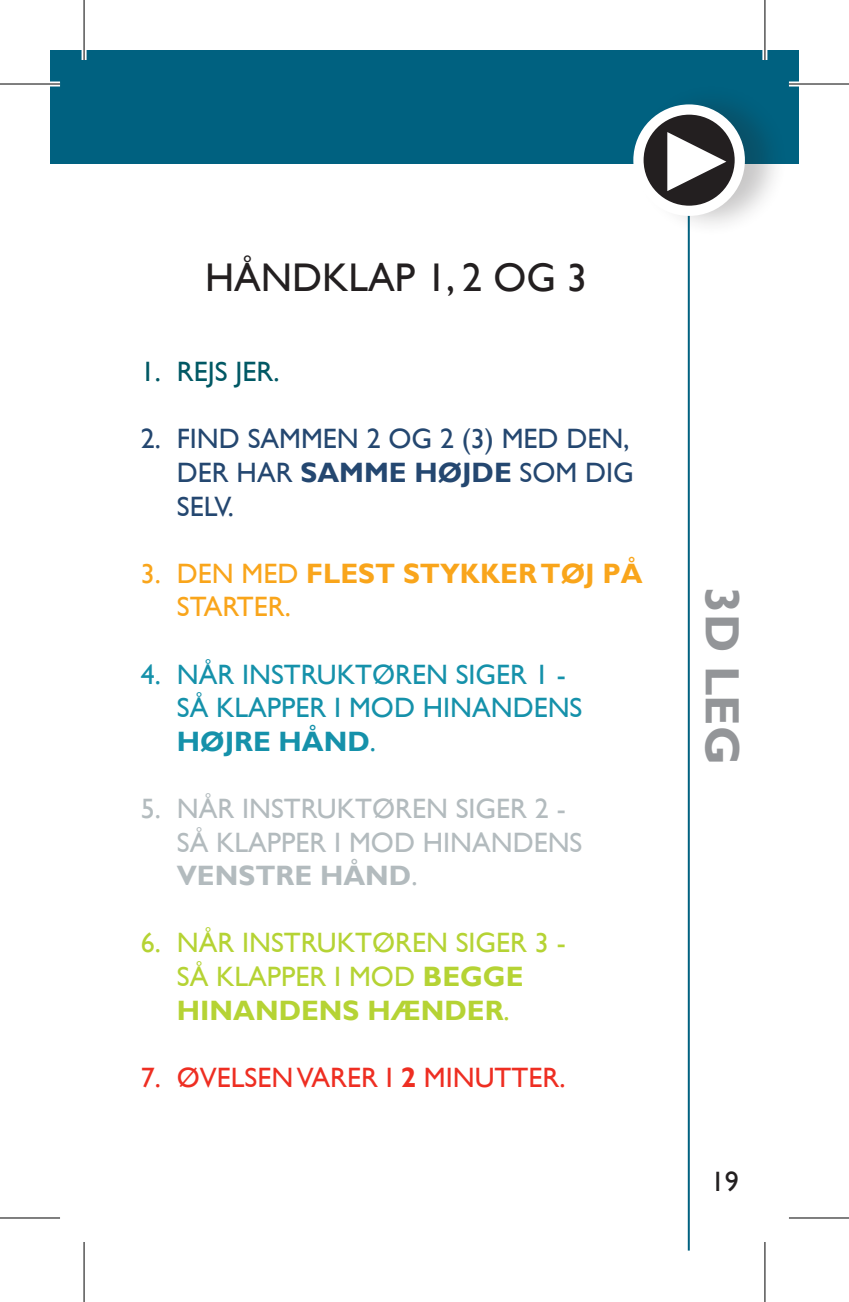
<style>
.page{position:relative;width:849px;height:1302px;background:#fff}
.page>*{position:absolute;margin:0;border:0;box-sizing:border-box;transform-origin:0 0}
.t1{font:700 48px "Gill Sans";color:#939598}
.t2{font:40px "Gill Sans";color:#231f20}
.t3{font:28px/33.6px "Gill Sans";color:#b3bbbe}
.t4{font:28px/33.6px "Gill Sans";color:#b5d334}
.t5{font:28px/33.6px "Gill Sans";color:#1591aa}
.t6{font:28px/33.6px "Gill Sans";color:#244770}
.t7{font:700 28px/33.6px "Gill Sans";color:#f9a51b}
.t8{font:28px "Gill Sans";color:#ee2e22}
.t9{font:28px "Gill Sans";color:#005864}
.t10{font:28px "Gill Sans";color:#231f20}
.s1{font-weight:700}
.s2{font-weight:400}
</style>
<div class="page">
<div style="left:50px;top:50px;width:748px;height:113px;background:#006180"></div>
<hr style="left:687px;top:204px;width:2px;height:1046px;background:#006180">
<div style="left:634px;top:82px;width:164px;height:173px;background:#231f20;opacity:.25"></div>
<svg style="left:638px;top:110px;width:101px;height:101px;background:#524e4f"></svg>
<div style="left:633px;top:104px;width:111px;height:112px;border:10px solid #fff;border-radius:50%"></div>
<svg style="left:667px;top:132px;width:59px;height:59px"></svg>
<div style="left:0;top:82px;width:60px;height:5px;background:#fff"></div>
<div style="left:788px;top:82px;width:60px;height:5px;background:#fff"></div>
<hr style="left:82px;top:0;width:4px;height:60px;background:#fff">
<svg style="left:762px;top:0;width:5px;height:60px"></svg>
<svg style="left:765px;top:1242px;width:1px;height:60px"></svg>
<hr style="left:0;top:83px;width:60px;height:2px;background:#000">
<hr style="left:788px;top:83px;width:60px;height:2px;background:#000">
<hr style="left:0;top:1217px;width:60px;height:2px;background:#000">
<hr style="left:788px;top:1217px;width:60px;height:2px;background:#000">
<hr style="left:83px;top:0;width:2px;height:60px;background:#000">
<hr style="left:83px;top:1242px;width:2px;height:60px;background:#000">
<hr style="left:764px;top:0;width:1px;height:60px;background:#000">
<hr style="left:764px;top:1242px;width:1px;height:60px;background:#000">
<h2 class="t2" style="left:205px;top:254px;width:383px">HÅNDKLAP 1, 2 OG 3</h2>
<p class="t9" style="left:141px;top:355px;width:140px">1.REJS JER.</p>
<p class="t6" style="left:177px;top:422px;width:458px;text-indent:-36px">2. FIND SAMMEN 2 OG 2 (3) MED DEN,<br>DER HAR <span class="s1">SAMME HØJDE</span> SOM DIG<br>SELV.</p>
<p class="t7" style="left:177px;top:556px;width:467px;text-indent:-36px"><span class="s2">3.D EN MED</span> FLEST STYKKER TØJ PÅ<br><span class="s2">STARTER.</span></p>
<p class="t5" style="left:177px;top:657px;width:407px;text-indent:-36px">4. NÅR INSTRUKTØREN SIGER 1 -<br>SÅ KLAPPER I MOD HINANDENS<br><span class="s1">HØJRE HÅND</span>.</p>
<p class="t3" style="left:177px;top:791px;width:407px;text-indent:-36px">5. NÅR INSTRUKTØREN SIGER 2 -<br>SÅ KLAPPER I MOD HINANDENS<br><span class="s1">VENSTRE HÅND</span>.</p>
<p class="t4" style="left:177px;top:926px;width:390px;text-indent:-36px">6. NÅR INSTRUKTØREN SIGER 3 -<br>SÅ KLAPPER I MOD <span class="s1">BEGGE<br>HINANDENS HÆNDER</span>.</p>
<p class="t8" style="left:141px;top:1061px;width:426px">7. ØVELSEN VARER I <span class="s1">2</span> MINUTTER.</p>
<h1 class="t1" style="left:750px;top:587px;width:179px;rotate:90deg">3D LEG</h1>
<p class="t10" style="left:710px;top:1165px;width:29px">19</p>
</div>
